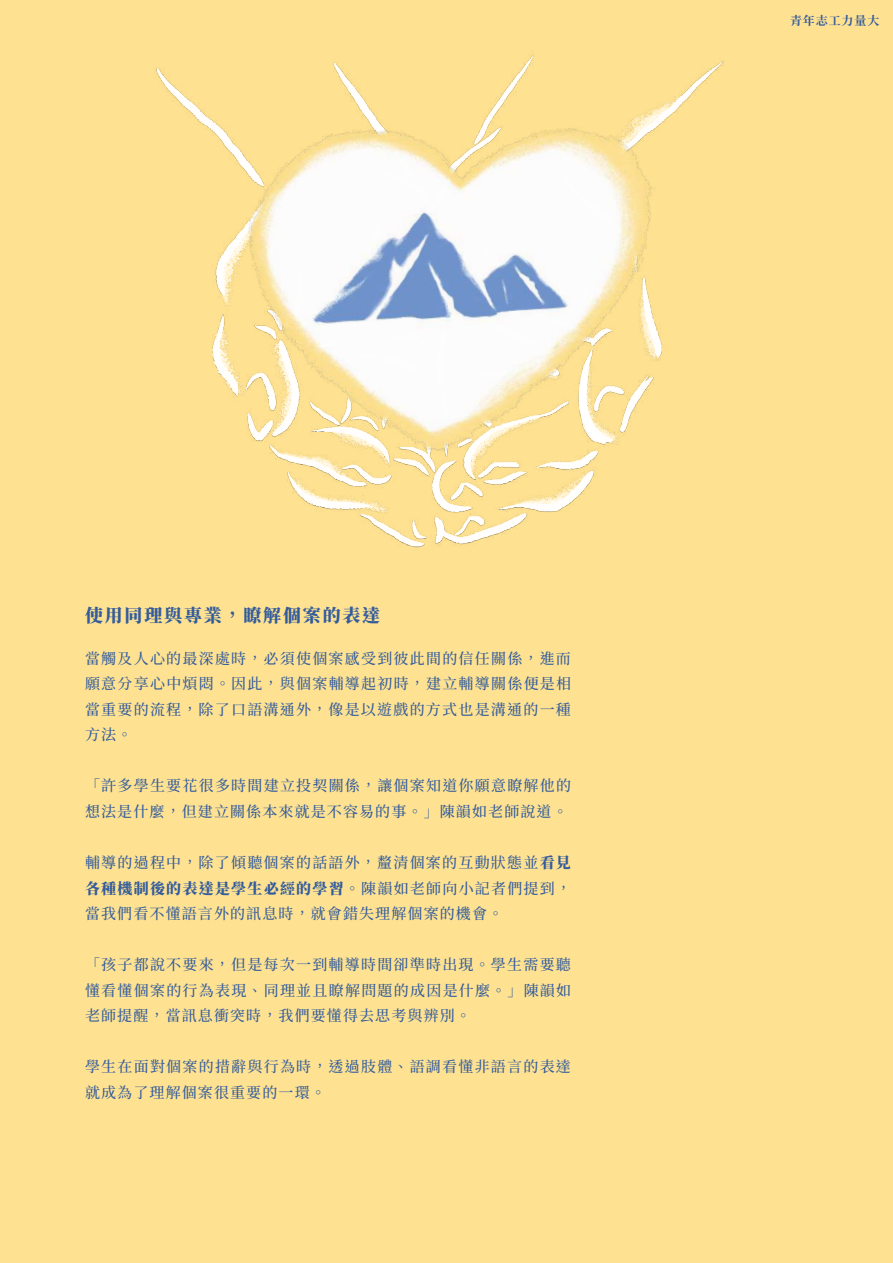
<style>
.page{position:relative;width:893px;height:1263px;background:#ffe291}
.page>*{position:absolute;margin:0;border:0;box-sizing:border-box;transform-origin:0 0}
.t1{font:900 18px "Noto Serif CJ Ktc";letter-spacing:.1em;color:#335c9c}
.t2{font:500 15px/25.5px "Noto Serif CJ Ktc";letter-spacing:.085em;color:#335c9c;text-align:justify}
.t3{font:700 12px "Noto Serif CJ Ktc";letter-spacing:.075em;color:#335c9c}
.s1{font-weight:900}
</style>
<div class="page">
<img style="left:156px;top:68px;width:424px;height:480px">
<img style="left:176px;top:54px;width:548px;height:445px">
<p class="t3" style="left:790px;top:14px;width:91px">青年志工力量大</p>
<p class="t1" style="left:85px;top:605px;width:297px">使用同理與專業，瞭解個案的表達</p>
<p class="t2" style="left:85px;top:646px;width:488px">當觸及人心的最深處時，必須使個案感受到彼此間的信任關係，進而願意分享心中煩悶。因此，與個案輔導起初時，建立輔導關係便是相當重要的流程，除了口語溝通外，像是以遊戲的方式也是溝通的一種方法。</p>
<p class="t2" style="left:85px;top:773px;width:487px">「許多學生要花很多時間建立投契關係，讓個案知道你願意瞭解他的想法是什麼，但建立關係本來就是不容易的事。」陳韻如老師說道。</p>
<p class="t2" style="left:85px;top:850px;width:487px">輔導的過程中，除了傾聽個案的話語外，釐清個案的互動狀態並<span class="s1">看見各種機制後的表達是學生必經的學習</span>。陳韻如老師向小記者們提到，當我們看不懂語言外的訊息時，就會錯失理解個案的機會。</p>
<p class="t2" style="left:85px;top:952px;width:488px">「孩子都說不要來，但是每次一到輔導時間卻準時出現。學生需要聽懂看懂個案的行為表現、同理並且瞭解問題的成因是什麼。」陳韻如老師提醒，當訊息衝突時，我們要懂得去思考與辨別。</p>
<p class="t2" style="left:85px;top:1054px;width:487px">學生在面對個案的措辭與行為時，透過肢體、語調看懂非語言的表達就成為了理解個案很重要的一環。</p>
</div>
